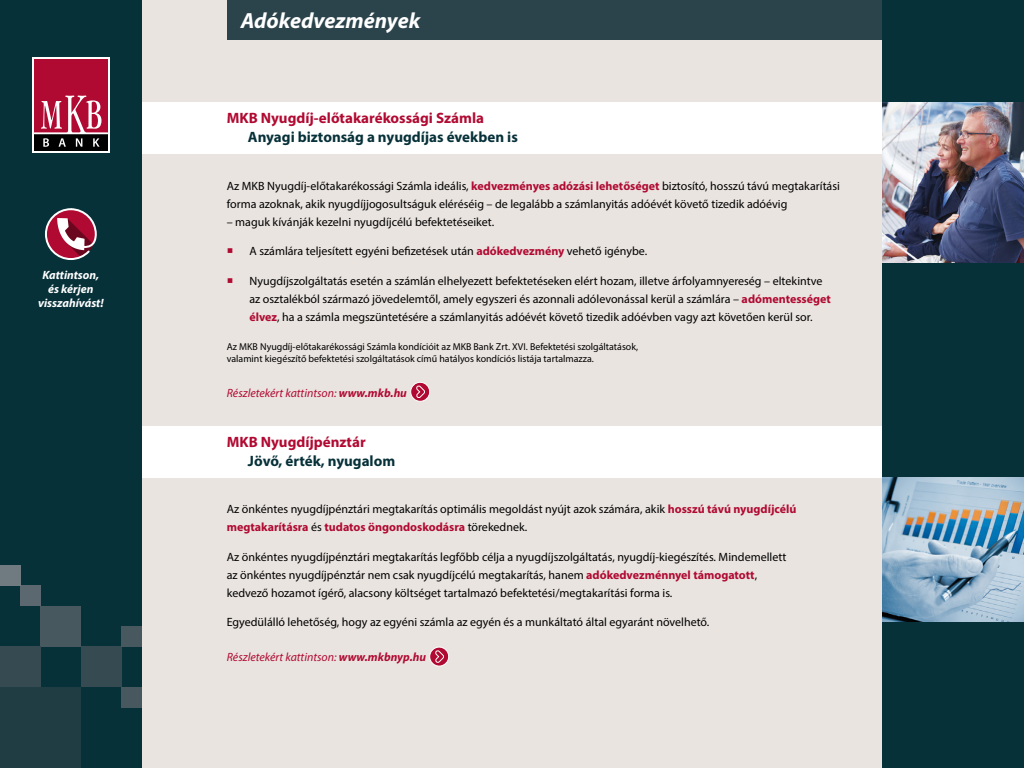
<style>
.page{position:relative;width:1024px;height:768px;background:#fff}
.page>*{position:absolute;margin:0;border:0;box-sizing:border-box;transform-origin:0 0}
.t1{font:italic 700 22px "Myriad Pro";color:#fff}
.t2{font:700 15px "Myriad Pro";color:#073139}
.t3{font:700 15px "Myriad Pro";color:#b10a32}
.t4{font:12px/18px "Myriad Pro";color:#000}
.t5{font:italic 12px "Myriad Pro";color:#b10a32}
.t6{font:italic 700 12px/14px "Myriad Pro";color:#fff;text-align:center}
.t7{font:10px/12px "Myriad Pro";color:#000}
.s1{font-weight:700;color:#b10a32}
.s2{color:#b10a32}
.s3{font-weight:700}
</style>
<div class="page">
<div style="left:142px;top:0;width:882px;height:768px;background:#e9e4e0"></div>
<div style="left:142px;top:103px;width:740px;height:51px;background:#fff"></div>
<div style="left:143px;top:426px;width:740px;height:51px;background:#fff"></div>
<div style="left:227px;top:0;width:655px;height:39px;background:#2b434a"></div>
<div style="left:0;top:0;width:142px;height:768px;background:#073139"></div>
<div style="left:882px;top:0;width:142px;height:768px;background:#073139"></div>
<img style="left:882px;top:477px;width:142px;height:144px">
<div style="left:32px;top:57px;width:78px;height:95px;background:#fff"></div>
<div style="left:34px;top:59px;width:74px;height:73px;background:#b10a32"></div>
<div style="left:34px;top:134px;width:74px;height:17px;background:#000"></div>
<svg style="left:34px;top:96px;width:74px;height:51px"></svg>
<div style="left:0;top:687px;width:81px;height:81px;background:#213d44"></div>
<div style="left:81px;top:647px;width:40px;height:40px;background:#354a51"></div>
<div style="left:40px;top:606px;width:41px;height:41px;background:#48585f"></div>
<div style="left:121px;top:626px;width:21px;height:21px;background:#48585f"></div>
<div style="left:121px;top:687px;width:21px;height:20px;background:#48585f"></div>
<div style="left:20px;top:586px;width:20px;height:20px;background:#5b686f"></div>
<div style="left:0;top:647px;width:40px;height:40px;background:#354a51"></div>
<div style="left:0;top:565px;width:20px;height:21px;background:#707a81"></div>
<img style="left:882px;top:103px;width:142px;height:159px">
<svg style="left:411px;top:382px;width:19px;height:19px"></svg>
<div style="left:410px;top:382px;width:20px;height:20px;border:1px solid #fff;border-radius:50%"></div>
<svg style="left:415px;top:385px;width:10px;height:14px"></svg>
<svg style="left:430px;top:647px;width:19px;height:19px"></svg>
<div style="left:429px;top:647px;width:20px;height:20px;border:1px solid #fff;border-radius:50%"></div>
<svg style="left:434px;top:650px;width:10px;height:14px"></svg>
<svg style="left:45px;top:208px;width:52px;height:52px"></svg>
<p class="t6" style="left:38px;top:268px;width:67px">Kattintson, és kérjen visszahívást!</p>
<h1 class="t1" style="left:241px;top:7px;width:181px">Adókedvezmények</h1>
<p class="t3" style="left:227px;top:109px;width:259px">MKB Nyugdíj-előtakarékossági Számla</p>
<p class="t2" style="left:248px;top:128px;width:271px">Anyagi biztonság a nyugdíjas években is</p>
<p class="t4" style="left:227px;top:177px;width:615px">Az MKB Nyugdíj-előtakarékossági Számla ideális, <span class="s1">kedvezményes adózási lehetőséget</span> biztosító, hosszú távú megtakarítási forma azoknak, akik nyugdíjjogosultságuk eléréséig – de legalább a számlanyitás adóévét követő tizedik adóévig</p>
<p class="t4" style="left:227px;top:213px;width:269px">– maguk kívánják kezelni nyugdíjcélú befektetéseiket.</p>
<p class="t4" style="left:227px;top:242px;width:422px"><span class="s2">○</span> A számlára teljesített egyéni befizetések után <span class="s1">adókedvezmény</span> vehető igénybe.</p>
<p class="t4" style="left:249px;top:271px;width:583px;text-indent:-23px"><span class="s2">○</span> Nyugdíjszolgáltatás esetén a számlán elhelyezett befektetéseken elért hozam, illetve árfolyamnyereség – eltekintve az osztalékból származó jövedelemtől, amely egyszeri és azonnali adólevonással kerül a számlára – <span class="s1">adómentességet élvez</span>, ha a számla megszüntetésére a számlanyitás adóévét követő tizedik adóévben vagy azt követően kerül sor.</p>
<p class="t7" style="left:227px;top:340px;width:413px">Az MKB Nyugdíj-előtakarékossági Számla kondícióit az MKB Bank Zrt. XVI. Befektetési szolgáltatások, valamint kiegészítő befektetési szolgáltatások című hatályos kondíciós listája tartalmazza.</p>
<p class="t5" style="left:227px;top:385px;width:182px">Részletekért kattintson: <span class="s3">www.mkb.hu</span></p>
<p class="t3" style="left:227px;top:432px;width:141px">MKB Nyugdíjpénztár</p>
<p class="t2" style="left:248px;top:451px;width:149px">Jövő, érték, nyugalom</p>
<p class="t4" style="left:227px;top:500px;width:571px">Az önkéntes nyugdíjpénztári megtakarítás optimális megoldást nyújt azok számára, akik <span class="s1">hosszú távú nyugdíjcélú megtakarításra</span> és <span class="s1">tudatos öngondoskodásra</span> törekednek.</p>
<p class="t4" style="left:227px;top:547px;width:561px">Az önkéntes nyugdíjpénztári megtakarítás legfőbb célja a nyugdíjszolgáltatás, nyugdíj-kiegészítés. Mindemellett az önkéntes nyugdíjpénztár nem csak nyugdíjcélú megtakarítás, hanem <span class="s1">adókedvezménnyel támogatott</span>, kedvező hozamot ígérő, alacsony költséget tartalmazó befektetési/megtakarítási forma is.</p>
<p class="t4" style="left:227px;top:613px;width:484px">Egyedülálló lehetőség, hogy az egyéni számla az egyén és a munkáltató által egyaránt növelhető.</p>
<p class="t5" style="left:227px;top:650px;width:201px">Részletekért kattintson: <span class="s3">www.mkbnyp.hu</span></p>
</div>
